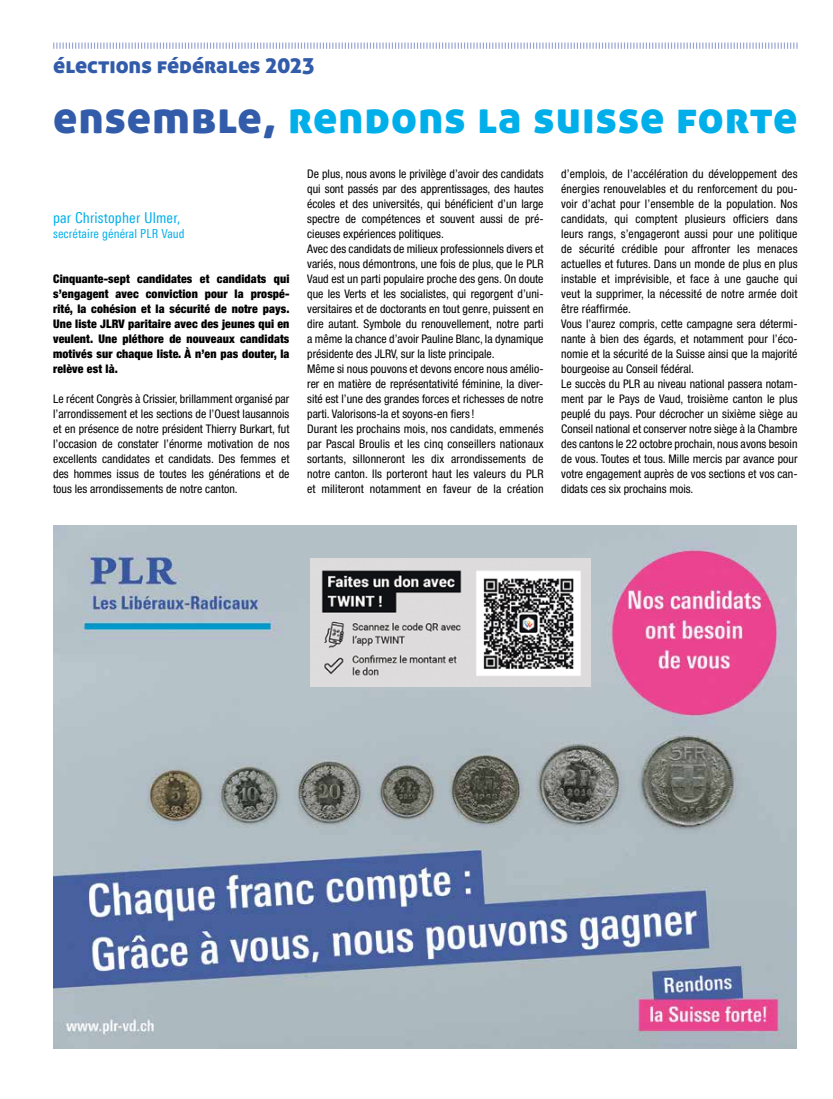
<style>
.page{position:relative;width:833px;height:1099px;background:#fff}
.page>*{position:absolute;margin:0;border:0;box-sizing:border-box;transform-origin:0 0}
.t1{font:45px "Aller Display";letter-spacing:.02em;color:#00afea}
.t2{font:22.5px "Aller Display";color:#325caa}
.t3{font:15px "Linotype Univers 420 Cn";letter-spacing:.01em;color:#00afea}
.t4{font:12.5px "Linotype Univers 420 Cn";letter-spacing:.01em;color:#00afea}
.t5{font:condensed 11.88px/15px "Helvetica Neue LT Pro";color:#000}
.t6{font:900 condensed 11.88px/15px "Helvetica Neue LT Pro";letter-spacing:.01em;color:#000;text-align:justify}
.s1{color:#325caa}
</style>
<div class="page">
<svg style="left:53px;top:42px;width:745px;height:7px"></svg>
<img style="left:53px;top:525px;width:744px;height:523px">
<img style="left:310px;top:559px;width:280px;height:127px">
<h2 class="t2" style="left:53px;top:50px;width:263px">élections fédérales 2023</h2>
<h1 class="t1" style="left:53px;top:88px;width:746px"><span class="s1">ensemble,</span> rendons la suisse forte</h1>
<p class="t3" style="left:53px;top:208px;width:129px">par Christopher Ulmer,</p>
<p class="t4" style="left:53px;top:226px;width:133px">secrétaire général PLR Vaud</p>
<p class="t6" style="left:53px;top:271px;width:238px">Cinquante-sept candidates et candidats qui s’engagent avec conviction pour la prospé&shy;rité, la cohésion et la sécurité de notre pays.<br>Une liste JLRV paritaire avec des jeunes qui en veulent. Une pléthore de nouveaux candidats motivés sur chaque liste. à n’en pas douter, la relève est là.</p>
<p class="t5" style="left:53px;top:391px;width:238px;text-align:justify">Le récent Congrès à Crissier, brillamment organisé par l’arrondissement et les sections de l’Ouest lausannois et en présence de notre président Thierry Burkart, fut l’occasion de constater l’énorme motivation de nos excellents candidates et candidats. Des femmes et des hommes issus de toutes les générations et de tous les arrondissements de notre canton.</p>
<p class="t5" style="left:307px;top:166px;width:238px">De plus, nous avons le privilège d’avoir des candidats qui sont passés par des apprentissages, des hautes écoles et des universités, qui bénéficient d’un large spectre de compétences et souvent aussi de pré&shy;cieuses expériences politiques.<br>Avec des candidats de milieux professionnels divers et variés, nous démontrons, une fois de plus, que le PLR Vaud est un parti populaire proche des gens. On doute que les Verts et les socialistes, qui regorgent d’uni&shy;versitaires et de doctorants en tout genre, puissent en dire autant. Symbole du renouvellement, notre parti a même la chance d’avoir Pauline Blanc, la dynamique présidente des JLRV, sur la liste principale.<br>Même si nous pouvons et devons encore nous amélio&shy;rer en matière de représentativité féminine, la diver&shy;sité est l’une des grandes forces et richesses de notre parti. Valorisons-la et soyons-en fiers !<br>Durant les prochains mois, nos candidats, emmenés par Pascal Broulis et les cinq conseillers nationaux sortants, sillonneront les dix arrondissements de notre canton. Ils porteront haut les valeurs du PLR et militeront notamment en faveur de la création</p>
<p class="t5" style="left:561px;top:166px;width:238px">d’emplois, de l’accélération du développement des énergies renouvelables et du renforcement du pou&shy;voir d’achat pour l’ensemble de la population. Nos candidats, qui comptent plusieurs officiers dans leurs rangs, s’engageront aussi pour une politique de sécurité crédible pour affronter les menaces actuelles et futures. Dans un monde de plus en plus instable et imprévisible, et face à une gauche qui veut la supprimer, la nécessité de notre armée doit être réaffirmée.<br>Vous l’aurez compris, cette campagne sera détermi&shy;nante à bien des égards, et notamment pour l’éco&shy;nomie et la sécurité de la Suisse ainsi que la majorité bourgeoise au Conseil fédéral.<br>Le succès du PLR au niveau national passera notam&shy;ment par le Pays de Vaud, troisième canton le plus peuplé du pays. Pour décrocher un sixième siège au Conseil national et conserver notre siège à la Chambre des cantons le 22 octobre prochain, nous avons besoin de vous. Toutes et tous. Mille mercis par avance pour votre engagement auprès de vos sections et vos can&shy;didats ces six prochains mois.</p>
</div>
